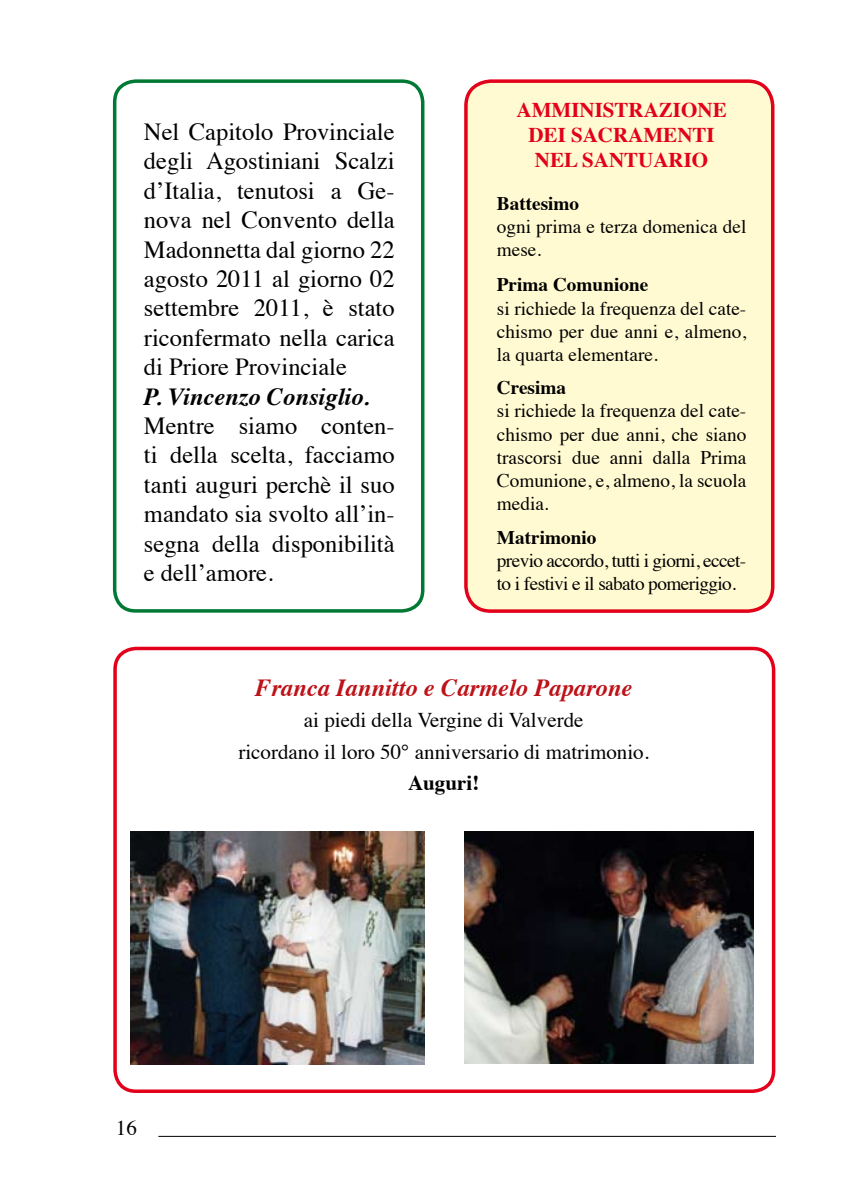
<style>
.page{position:relative;width:844px;height:1191px;background:#fff}
.page>*{position:absolute;margin:0;border:0;box-sizing:border-box;transform-origin:0 0}
.t1{font:24.5px/29.4px "Times";color:#000;text-align:justify}
.t2{font:italic 700 24.5px "Times";color:#bd1217}
.t3{font:italic 700 24.5px "Times";color:#000}
.t4{font:21px/31.5px "Times";color:#000;text-align:center}
.t5{font:700 21px/25.2px "Times";color:#e2001a;text-align:center}
.t6{font:700 21px "Times";color:#000}
.t7{font:19.25px/23.1px "Times";color:#000;text-align:justify}
.t8{font:19.25px/23.1px "Times";letter-spacing:-.03em;color:#000}
.t9{font:700 19.25px "Times";color:#000}
</style>
<div class="page">
<hr style="left:158px;top:1136px;width:617px;height:1px;background:#000">
<img style="left:130px;top:831px;width:294px;height:233px">
<img style="left:464px;top:831px;width:289px;height:233px">
<div style="left:113px;top:646px;width:662px;height:447px;border:4px solid #e2001a;border-radius:21px"></div>
<div style="left:113px;top:79px;width:311px;height:533px;border:4px solid #007934;border-radius:21px"></div>
<div style="left:466px;top:81px;width:306px;height:530px;background:#fffad1;border-radius:25px"></div>
<div style="left:464px;top:79px;width:310px;height:534px;border:4px solid #e2001a;border-radius:25px"></div>
<p class="t1" style="left:144px;top:115px;width:252px">Nel Capitolo Provinciale degli Agostiniani Scalzi d’Italia, tenutosi a Ge&shy;nova nel Convento della Madonnetta dal giorno 22 agosto 2011 al giorno 02 settembre 2011, è stato riconfermato nella carica di Priore Provinciale</p>
<p class="t3" style="left:144px;top:373px;width:227px">P. Vincenzo Consiglio.</p>
<p class="t1" style="left:144px;top:409px;width:252px">Mentre siamo conten&shy;ti della scelta, facciamo tanti auguri perchè il suo mandato sia svolto all’in&shy;segna della disponibilità e dell’amore.</p>
<p class="t5" style="left:516px;top:95px;width:211px">AMMINISTRAZIONE<br>DEI SACRAMENTI<br>NEL SANTUARIO</p>
<p class="t9" style="left:496px;top:185px;width:84px">Battesimo</p>
<p class="t7" style="left:496px;top:213px;width:251px">ogni prima e terza domenica del mese.</p>
<p class="t9" style="left:496px;top:266px;width:153px">Prima Comunione</p>
<p class="t7" style="left:496px;top:295px;width:251px">si richiede la frequenza del cate&shy;chismo per due anni e, almeno, la quarta elementare.</p>
<p class="t9" style="left:496px;top:369px;width:71px">Cresima</p>
<p class="t7" style="left:496px;top:398px;width:251px">si richiede la frequenza del cate&shy;chismo per due anni, che siano trascorsi due anni dalla Prima Comunione, e, almeno, la scuola media.</p>
<p class="t9" style="left:496px;top:518px;width:101px">Matrimonio</p>
<p class="t8" style="left:496px;top:547px;width:251px">previo accordo, tutti i giorni, eccet&shy;to i festivi e il sabato pomeriggio.</p>
<p class="t2" style="left:255px;top:664px;width:379px">Franca Iannitto e Carmelo Paparone</p>
<p class="t4" style="left:238px;top:702px;width:412px">ai piedi della Vergine di Valverde<br>ricordano il loro 50° anniversario di matrimonio.</p>
<p class="t6" style="left:408px;top:763px;width:73px">Auguri!</p>
<p class="t4" style="left:116px;top:1110px;width:22px">16</p>
</div>
